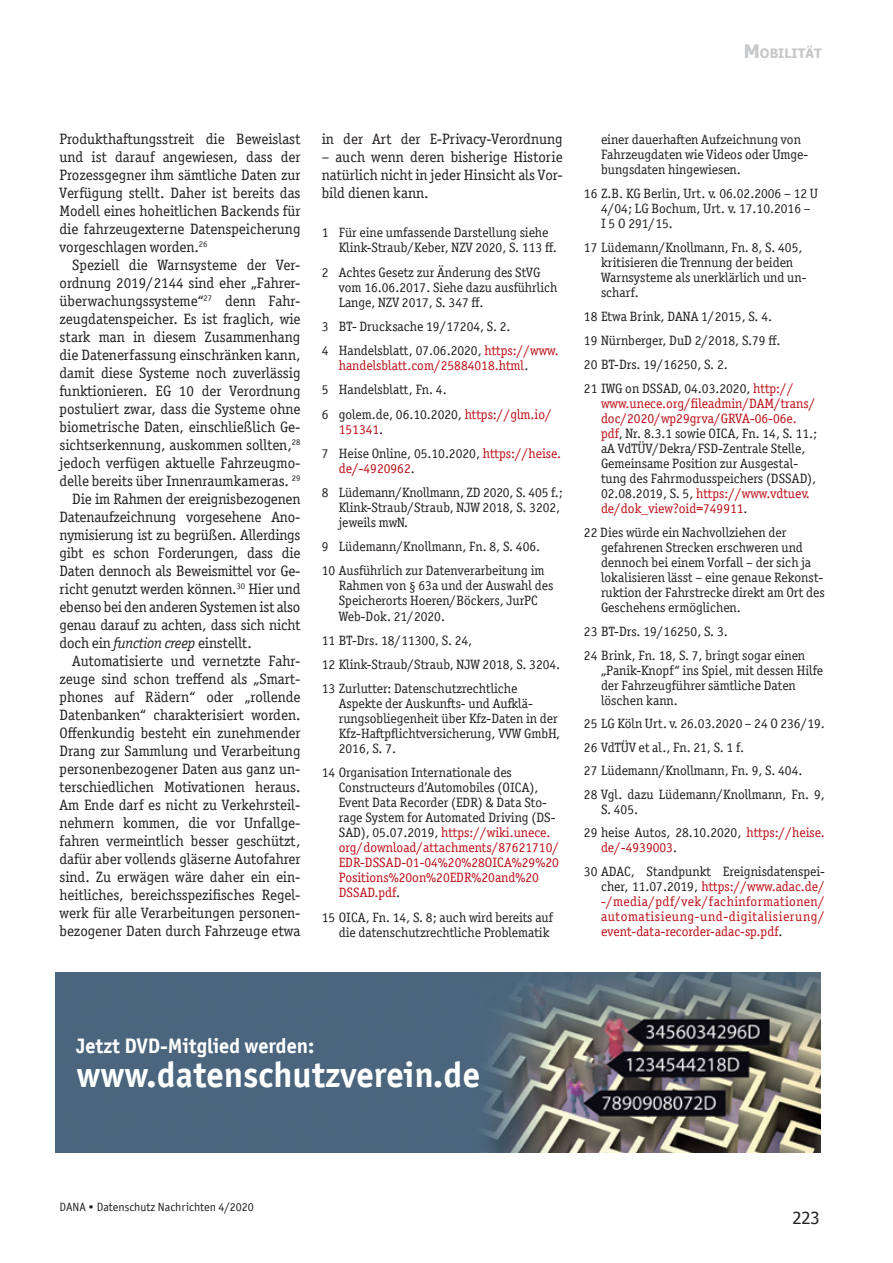
<style>
.page{position:relative;width:893px;height:1263px;background:#fff}
.page>*{position:absolute;margin:0;border:0;box-sizing:border-box;transform-origin:0 0}
.Überschrift_1{font:700 36px "Officina Sans ITC Pro";color:#fff}
.Überschrift_1-2{font:700 21px "Officina Sans ITC Pro";color:#fff}
.t1{font:16.5px "Tahoma";color:#231f20}
.Brottext_3{font:15px/18px "Officina Serif ITC Pro";color:#231f20;text-align:justify}
.Fußnote_Tab_4mm{font:13.5px/15px "Officina Serif ITC Pro";color:#231f20}
.Brottext_3-2{font:13.5px/15px "Officina Serif ITC Pro";color:#231f20}
.Brottext_3-3{font:13.5px/15px "Officina Serif ITC Pro";letter-spacing:.03em;color:#bb1018;text-align:justify}
.Fußnote_Tab_4mm-2{font:13.5px/15px "Officina Serif ITC Pro";color:#bb1018}
.t2{font:700 13.05px "Tahoma";color:#c7c8ca}
.t3{font:12px "Officina Sans ITC Pro";color:#231f20}
.s1{font-size:18.6px}
.s2{font-style:italic}
.s3{color:#231f20}
.s4{color:#bb1018}
</style>
<div class="page">
<img style="left:55px;top:972px;width:766px;height:180px">
<p class="t2" style="left:744px;top:45px;width:79px"><span class="s1">M</span>obilität</p>
<p class="Brottext_3" style="left:60px;top:130px;width:242px">Produkthaftungsstreit die Beweislast und ist darauf angewiesen, dass der Prozessgegner ihm sämtliche Daten zur Verfügung stellt. Daher ist bereits das Modell eines hoheitlichen Backends für die fahrzeugexterne Datenspeicherung vorgeschlagen worden.<sup>26</sup></p>
<p class="Brottext_3" style="left:60px;top:256px;width:242px;text-indent:13px">Speziell die Warnsysteme der Ver&shy;ordnung 2019/2144 sind eher „Fahrer&shy;überwachungssysteme“<sup>27</sup> denn Fahr&shy;zeugdatenspeicher. Es ist fraglich, wie stark man in diesem Zusammenhang die Datenerfassung einschränken kann, damit diese Systeme noch zuverlässig funktionieren. EG 10 der Verordnung postuliert zwar, dass die Systeme ohne biometrische Daten, einschließlich Ge&shy;sichtserkennung, auskommen sollten,<sup>28 </sup>jedoch verfügen aktuelle Fahrzeugmo&shy;delle bereits über Innenraumkameras. <sup>29</sup></p>
<p class="Brottext_3" style="left:60px;top:490px;width:242px;text-indent:13px">Die im Rahmen der ereignisbezogenen Datenaufzeichnung vorgesehene Ano&shy;nymisierung ist zu begrüßen. Allerdings gibt es schon Forderungen, dass die Daten dennoch als Beweismittel vor Ge&shy;richt genutzt werden können.<sup>30</sup> Hier und ebenso bei den anderen Systemen ist also genau darauf zu achten, dass sich nicht doch ein <span class="s2">function creep</span> einstellt.</p>
<p class="Brottext_3" style="left:60px;top:652px;width:242px;text-indent:13px">Automatisierte und vernetzte Fahr&shy;zeuge sind schon treffend als „Smart&shy;phones auf Rädern“ oder „rollende Datenbanken“ charakterisiert worden.<br>Offenkundig besteht ein zunehmender Drang zur Sammlung und Verarbeitung personenbezogener Daten aus ganz un&shy;terschiedlichen Motivationen heraus.<br>Am Ende darf es nicht zu Verkehrsteil&shy;nehmern kommen, die vor Unfallge&shy;fahren vermeintlich besser geschützt, dafür aber vollends gläserne Autofahrer sind. Zu erwägen wäre daher ein ein&shy;heitliches, bereichsspezifisches Regel&shy;werk für alle Verarbeitungen personen&shy;bezogener Daten durch Fahrzeuge etwa</p>
<p class="Brottext_3" style="left:322px;top:130px;width:242px">in der Art der E-Privacy-Verordnung</p>
<p class="Brottext_3" style="left:322px;top:148px;width:242px">– auch wenn deren bisherige Historie natürlich nicht in jeder Hinsicht als Vor&shy;bild dienen kann.</p>
<p class="Fußnote_Tab_4mm" style="left:339px;top:225px;width:220px;text-indent:-17px">1 Für eine umfassende Darstellung siehe<br>Klink-Straub/Keber, NZV 2020, S. 113 ff.</p>
<p class="Fußnote_Tab_4mm" style="left:339px;top:265px;width:220px;text-indent:-17px">2 Achtes Gesetz zur Änderung des StVG vom 16.06.2017. Siehe dazu ausführlich<br>Lange, NZV 2017, S. 347 ff.</p>
<p class="Fußnote_Tab_4mm" style="left:322px;top:319px;width:190px">3 BT- Drucksache 19/17204, S. 2.</p>
<p class="Fußnote_Tab_4mm-2" style="left:339px;top:343px;width:221px;text-indent:-17px"><span class="s3">4 Handelsblatt, 07.06.2020,</span> https://www. handelsblatt.com/25884018.html<span class="s3">.</span></p>
<p class="Fußnote_Tab_4mm" style="left:322px;top:382px;width:126px">5 Handelsblatt, Fn. 4.</p>
<p class="Fußnote_Tab_4mm" style="left:339px;top:406px;width:215px;text-indent:-17px">6 golem.de, 06.10.2020, <span class="s4">https://glm.io/<br>151341</span>.</p>
<p class="Fußnote_Tab_4mm" style="left:339px;top:446px;width:224px;text-indent:-17px">7 Heise Online, 05.10.2020, <span class="s4">https://heise. de/-4920962</span>.</p>
<p class="Fußnote_Tab_4mm" style="left:339px;top:485px;width:225px;text-indent:-17px">8 Lüdemann/Knollmann, ZD 2020, S. 405 f.;<br>Klink-Straub/Straub, NJW 2018, S. 3202, jeweils mwN.</p>
<p class="Fußnote_Tab_4mm" style="left:322px;top:539px;width:220px">9 Lüdemann/Knollmann, Fn. 8, S. 406.</p>
<p class="Fußnote_Tab_4mm" style="left:339px;top:563px;width:216px;text-indent:-17px">10 Ausführlich zur Datenverarbeitung im Rahmen von § 63a und der Auswahl des Speicherorts Hoeren/Böckers, JurPC Web-Dok. 21/2020.</p>
<p class="Fußnote_Tab_4mm" style="left:322px;top:633px;width:152px">11 BT-Drs. 18/11300, S. 24,</p>
<p class="Fußnote_Tab_4mm" style="left:322px;top:657px;width:240px">12 Klink-Straub/Straub, NJW 2018, S. 3204.</p>
<p class="Fußnote_Tab_4mm" style="left:339px;top:681px;width:223px;text-indent:-17px">13 Zurlutter: Datenschutzrechtliche Aspekte der Auskunfts- und Aufklä&shy;rungsobliegenheit über Kfz-Daten in der Kfz-Haftpflichtversicherung, VVW GmbH, 2016, S. 7.</p>
<p class="Fußnote_Tab_4mm" style="left:339px;top:765px;width:222px;text-indent:-17px">14 Organisation Internationale des Constructeurs d’Automobiles (OICA), Event Data Recorder (EDR) &amp; Data Sto&shy;rage System for Automated Driving (DS-SAD), 05.07.2019, <span class="s4">https://wiki.unece. org/download/attachments/87621710/ EDR-DSSAD-01-04%20%28OICA%29%20<br>Positions%20on%20EDR%20and%20<br>DSSAD.pdf</span>.</p>
<p class="Fußnote_Tab_4mm" style="left:322px;top:909px;width:233px;text-align:right">15 OICA, Fn. 14, S. 8; auch wird bereits auf die datenschutzrechtliche Problematik</p>
<p class="Fußnote_Tab_4mm" style="left:601px;top:132px;width:209px">einer dauerhaften Aufzeichnung von<br>Fahrzeugdaten wie Videos oder Umge&shy;bungsdaten hingewiesen.</p>
<p class="Fußnote_Tab_4mm" style="left:601px;top:186px;width:219px;text-indent:-17px">16 Z.B. KG Berlin, Urt. v. 06.02.2006 – 12 U<br>4/04; LG Bochum, Urt. v. 17.10.2016 –<br>I 5 O 291/15.</p>
<p class="Fußnote_Tab_4mm" style="left:601px;top:240px;width:207px;text-indent:-17px">17 Lüdemann/Knollmann, Fn. 8, S. 405, kritisieren die Trennung der beiden<br>Warnsysteme als unerklärlich und un&shy;scharf.</p>
<p class="Fußnote_Tab_4mm" style="left:584px;top:309px;width:190px">18 Etwa Brink, DANA 1/2015, S. 4.</p>
<p class="Fußnote_Tab_4mm" style="left:584px;top:333px;width:198px">19 Nürnberger, DuD 2/2018, S.79 ff.</p>
<p class="Fußnote_Tab_4mm" style="left:584px;top:357px;width:145px">20 BT-Drs. 19/16250, S. 2.</p>
<p class="Fußnote_Tab_4mm" style="left:601px;top:381px;width:218px;text-indent:-17px">21 IWG on DSSAD, 04.03.2020, <span class="s4">http:// www.unece.org/fileadmin/DAM/trans/ doc/2020/wp29grva/GRVA-06-06e. pdf</span>, Nr. 8.3.1 sowie OICA, Fn. 14, S. 11.; aA VdTÜV/Dekra/FSD-Zentrale Stelle, Gemeinsame Position zur Ausgestal&shy;tung des Fahrmodusspeichers (DSSAD), 02.08.2019, S. 5, <span class="s4">https://www.vdtuev. de/dok_view?oid=749911</span>.</p>
<p class="Fußnote_Tab_4mm" style="left:601px;top:525px;width:225px;text-indent:-17px">22 Dies würde ein Nachvollziehen der gefahrenen Strecken erschweren und dennoch bei einem Vorfall – der sich ja lokalisieren lässt – eine genaue Rekonst&shy;ruktion der Fahrstrecke direkt am Ort des Geschehens ermöglichen.</p>
<p class="Fußnote_Tab_4mm" style="left:584px;top:624px;width:145px">23 BT-Drs. 19/16250, S. 3.</p>
<p class="Fußnote_Tab_4mm" style="left:601px;top:647px;width:224px;text-indent:-17px">24 Brink, Fn. 18, S. 7, bringt sogar einen „Panik-Knopf“ ins Spiel, mit dessen Hilfe der Fahrzeugführer sämtliche Daten löschen kann.</p>
<p class="Brottext_3-2" style="left:584px;top:716px;width:242px">25 LG Köln Urt. v. 26.03.2020 – 24 O 236/19.</p>
<p class="Brottext_3-2" style="left:584px;top:739px;width:162px">26 VdTÜV et al., Fn. 21, S. 1 f.</p>
<p class="Brottext_3-2" style="left:584px;top:763px;width:220px">27 Lüdemann/Knollmann, Fn. 9, S. 404.</p>
<p class="Brottext_3-2" style="left:601px;top:786px;width:225px;text-indent:-17px">28 Vgl. dazu Lüdemann/Knollmann, Fn. 9,<br>S. 405.</p>
<p class="Brottext_3-2" style="left:601px;top:825px;width:225px;text-indent:-17px">29 heise Autos, 28.10.2020, <span class="s4">https://heise. de/-4939003</span>.</p>
<p class="Brottext_3-3" style="left:601px;top:863px;width:225px;text-indent:-17px"><span class="s3">30 ADAC, Standpunkt Ereignisdatenspei&shy;cher, 11.07.2019,</span> https://www.adac.de/ -/media/pdf/vek/fachinformationen/ automatisieung-und-digitalisierung/ event-data-recorder-adac-sp.pdf<span class="s3">.</span></p>
<p class="Überschrift_1-2" style="left:77px;top:1032px;width:239px">Jetzt DVD-Mitglied werden:</p>
<p class="Überschrift_1" style="left:77px;top:1052px;width:405px">www.datenschutzverein.de</p>
<p class="t3" style="left:60px;top:1200px;width:196px">DANA • Datenschutz Nachrichten 4/2020</p>
<p class="t1" style="left:793px;top:1208px;width:29px">223</p>
</div>
